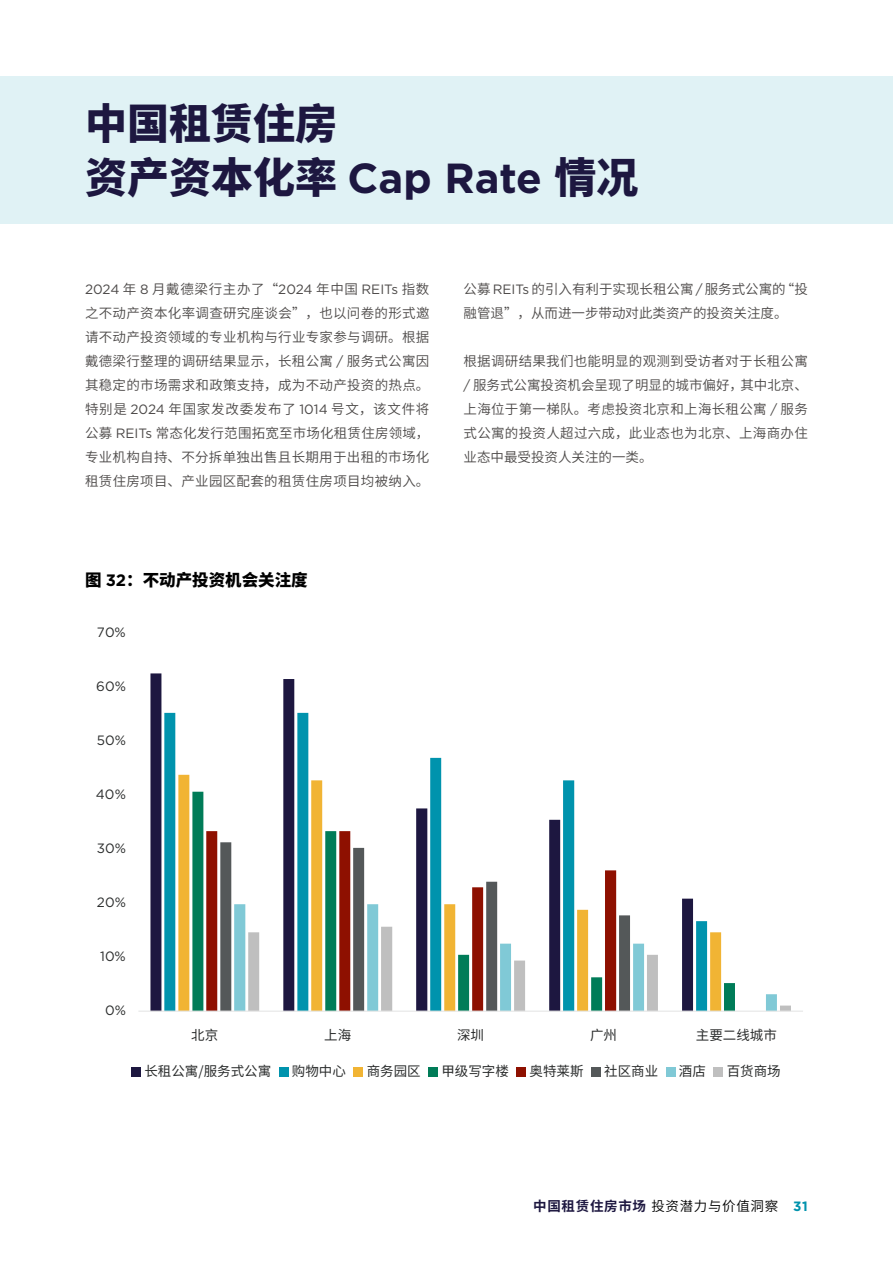
<style>
.page{position:relative;width:893px;height:1263px;background:#fff}
.page>*{position:absolute;margin:0;border:0;box-sizing:border-box;transform-origin:0 0}
.t1{font:900 42px/54.6px "Noto Sans CJ Ksc";color:#1d1740}
.t2{font:900 16.5px "Noto Sans CJ Ksc";color:#000}
.t3{font:600 13.5px/24px "Noto Sans CJ Ksc";letter-spacing:.02em;color:#4c4948;text-align:justify}
.t4{font:600 13.5px/24px "Noto Sans CJ Ksc";color:#4c4948}
.t5{font:13.5px "Noto Sans CJ Ksc";color:#2a2c2c}
.t6{font:13.5px "Gotham";color:#2a2c2c}
.t7{font:600 13.5px "Noto Sans CJ Ksc";letter-spacing:.05em;color:#000}
.s1{font-family:"Gotham";font-weight:700}
.s2{font-family:"Gotham";font-weight:400}
.s3{font-weight:700;color:#1d1740}
.s4{font-family:"Gotham";font-weight:700;color:#0093ad}
</style>
<div class="page">
<div style="left:0;top:77px;width:893px;height:147px;background:#e0f2f5"></div>
<svg style="left:150px;top:673px;width:159px;height:337px"></svg>
<svg style="left:164px;top:713px;width:278px;height:297px"></svg>
<svg style="left:178px;top:775px;width:397px;height:235px"></svg>
<svg style="left:192px;top:792px;width:502px;height:218px"></svg>
<svg style="left:206px;top:831px;width:410px;height:179px"></svg>
<svg style="left:220px;top:842px;width:410px;height:168px"></svg>
<svg style="left:234px;top:904px;width:474px;height:106px"></svg>
<svg style="left:248px;top:927px;width:543px;height:83px"></svg>
<hr style="left:138px;top:1010px;width:665px;height:2px;background:#e5e6e6">
<div style="left:132px;top:1067px;width:9px;height:9px;background:#1d1740"></div>
<div style="left:279px;top:1067px;width:9px;height:9px;background:#0093ad"></div>
<div style="left:354px;top:1067px;width:9px;height:9px;background:#f1b434"></div>
<div style="left:428px;top:1067px;width:9px;height:9px;background:#007c58"></div>
<div style="left:517px;top:1067px;width:9px;height:9px;background:#8e1000"></div>
<div style="left:591px;top:1067px;width:9px;height:9px;background:#545859"></div>
<div style="left:666px;top:1067px;width:9px;height:9px;background:#80c9d6"></div>
<div style="left:714px;top:1067px;width:9px;height:9px;background:#bfbfbf"></div>
<h1 class="t1" style="left:85px;top:97px;width:555px">中国租赁住房<br>资产资本化率 <span class="s1">Cap Rate</span> 情况</h1>
<p class="t3" style="left:85px;top:277px;width:346px"><span class="s2">2024</span> 年 <span class="s2">8</span> 月戴德梁行主办了“<span class="s2">2024</span> 年中国 <span class="s2">REITs</span> 指数之不动产资本化率调查研究座谈会”，也以问卷的形式邀请不动产投资领域的专业机构与行业专家参与调研。根据戴德梁行整理的调研结果显示，长租公寓 <span class="s2">/</span> 服务式公寓因其稳定的市场需求和政策支持，成为不动产投资的热点。特别是 <span class="s2">2024</span> 年国家发改委发布了 <span class="s2">1014</span> 号文，该文件将公募 <span class="s2">REITs</span> 常态化发行范围拓宽至市场化租赁住房领域，专业机构自持、不分拆单独出售且长期用于出租的市场化租赁住房项目、产业园区配套的租赁住房项目均被纳入。</p>
<p class="t4" style="left:463px;top:277px;width:346px">公募 <span class="s2">REITs</span> 的引入有利于实现长租公寓 <span class="s2">/</span> 服务式公寓的“投融管退”，从而进一步带动对此类资产的投资关注度。</p>
<p class="t3" style="left:463px;top:349px;width:346px">根据调研结果我们也能明显的观测到受访者对于长租公寓<span class="s2">/</span> 服务式公寓投资机会呈现了明显的城市偏好，其中北京、上海位于第一梯队。考虑投资北京和上海长租公寓 <span class="s2">/</span> 服务式公寓的投资人超过六成，此业态也为北京、上海商办住业态中最受投资人关注的一类。</p>
<p class="t2" style="left:85px;top:571px;width:224px">图 <span class="s1">32</span>：不动产投资机会关注度</p>
<p class="t6" style="left:97px;top:624px;width:30px">70%</p>
<p class="t6" style="left:96px;top:678px;width:31px">60%</p>
<p class="t6" style="left:97px;top:732px;width:31px">50%</p>
<p class="t6" style="left:96px;top:786px;width:31px">40%</p>
<p class="t6" style="left:97px;top:840px;width:31px">30%</p>
<p class="t6" style="left:97px;top:894px;width:31px">20%</p>
<p class="t6" style="left:100px;top:948px;width:27px">10%</p>
<p class="t6" style="left:105px;top:1002px;width:22px">0%</p>
<p class="t5" style="left:191px;top:1028px;width:28px">北京</p>
<p class="t5" style="left:324px;top:1028px;width:28px">上海</p>
<p class="t5" style="left:457px;top:1028px;width:28px">深圳</p>
<p class="t5" style="left:590px;top:1028px;width:28px">广州</p>
<p class="t5" style="left:696px;top:1028px;width:82px">主要二线城市</p>
<p class="t5" style="left:144px;top:1063px;width:128px">长租公寓/服务式公寓</p>
<p class="t5" style="left:292px;top:1063px;width:55px">购物中心</p>
<p class="t5" style="left:367px;top:1063px;width:56px">商务园区</p>
<p class="t5" style="left:441px;top:1063px;width:69px">甲级写字楼</p>
<p class="t5" style="left:530px;top:1063px;width:55px">奥特莱斯</p>
<p class="t5" style="left:604px;top:1063px;width:55px">社区商业</p>
<p class="t5" style="left:679px;top:1063px;width:28px">酒店</p>
<p class="t5" style="left:727px;top:1063px;width:55px">百货商场</p>
<p class="t7" style="left:533px;top:1198px;width:276px"><span class="s3">中国租赁住房市场</span>投资潜力与价值洞察 <span class="s4">31</span></p>
</div>
